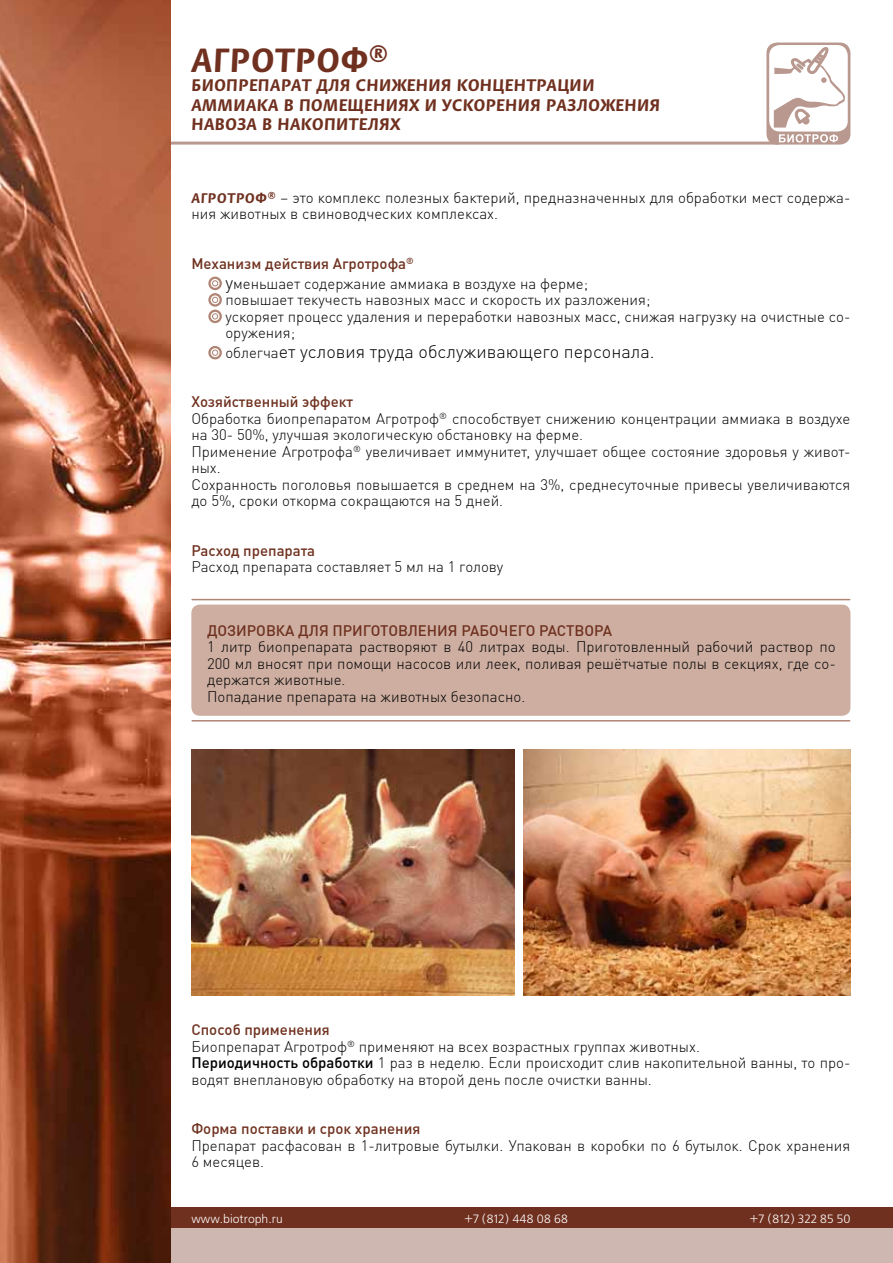
<style>
.page{position:relative;width:893px;height:1263px;background:#fff}
.page>*{position:absolute;margin:0;border:0;box-sizing:border-box;transform-origin:0 0}
.t1{font:700 36px "Flora C";color:#70301f}
.t2{font:700 18px/19.5px "Flora C";letter-spacing:.03em;color:#70301f}
.t3{font:300 18px "DIN Cyr";color:#000}
.t4{font:300 15px/16.5px "DIN Cyr";color:#000}
.t5{font:500 15px "DIN Cyr";color:#6f311f}
.t6{font:12px "Free Set C";color:#fff}
.s1{font-family:"Flora C";font-weight:700;color:#6f311f}
.s2{font-weight:500;color:#6f311f}
.s3{font-size:18px}
.s4{font-size:15px}
.s5{font-weight:500}
</style>
<div class="page">
<div style="left:121px;top:1208px;width:772px;height:55px;background:#70301f"></div>
<div style="left:121px;top:1229px;width:772px;height:34px;background:#cdb7b0"></div>
<svg style="left:766px;top:43px;width:84px;height:102px"></svg>
<hr style="left:85px;top:142px;width:694px;height:3px;background:#b8988f">
<img style="left:0;top:0;width:170px;height:1263px">
<div style="left:208px;top:277px;width:14px;height:13px;border:2px solid #b08473;border-radius:50%"></div>
<svg style="left:212px;top:280px;width:6px;height:6px"></svg>
<div style="left:208px;top:293px;width:14px;height:14px;border:2px solid #b08473;border-radius:50%"></div>
<svg style="left:212px;top:297px;width:6px;height:6px"></svg>
<div style="left:208px;top:310px;width:14px;height:13px;border:2px solid #b08473;border-radius:50%"></div>
<svg style="left:212px;top:313px;width:6px;height:6px"></svg>
<div style="left:208px;top:346px;width:14px;height:13px;border:2px solid #b08473;border-radius:50%"></div>
<svg style="left:212px;top:350px;width:6px;height:6px"></svg>
<div style="left:191px;top:605px;width:659px;height:111px;background:#cdaea1;border-radius:9px"></div>
<hr style="left:192px;top:599px;width:658px;height:1px;background:#b08473">
<hr style="left:192px;top:720px;width:658px;height:1px;background:#b08473">
<img style="left:191px;top:749px;width:323px;height:247px">
<img style="left:523px;top:749px;width:327px;height:247px">
<h1 class="t1" style="left:191px;top:41px;width:24px">АГРОТРОФ</h1>
<h1 class="t1" style="left:369px;top:41px;width:19px">®</h1>
<p class="t2" style="left:191px;top:76px;width:470px">биопрепарат для снижения концентрации аммиака в помещениях и ускорения разложения навоза в накопителях</p>
<p class="t4" style="left:191px;top:189px;width:661px"><span class="s1">Агротроф®</span> – это комплекс полезных бактерий, предназначенных для обработки мест содержа&shy;ния животных в свиноводческих комплексах.</p>
<p class="t4" style="left:225px;top:254px;width:364px;line-height:19.8px;text-indent:-34px"><span class="s2">Механизм действия Агротрофа</span><sup>®<br></sup><span class="s3">у</span>меньшает содержание аммиака в воздухе на ферме;</p>
<p class="t4" style="left:225px;top:292px;width:626px">повышает текучесть навозных масс и скорость их разложения;<br>ускоряет процесс удаления и переработки навозных масс, снижая нагрузку на очистные со&shy;оружения;</p>
<p class="t3" style="left:225px;top:341px;width:431px"><span class="s4">облегча</span>ет условия труда обслуживающего персонала.</p>
<p class="t4" style="left:191px;top:394px;width:661px"><span class="s2">Хозяйственный эффект<br></span>Обработка биопрепаратом Агротроф<sup>®</sup> способствует снижению концентрации аммиака в воздухе на 30- 50%, улучшая экологическую обстановку на ферме.<br>Применение Агротрофа<sup>®</sup> увеличивает иммунитет, улучшает общее состояние здоровья у живот&shy;ных.<br>Сохранность поголовья повышается в среднем на 3%, среднесуточные привесы увеличиваются до 5%, сроки откорма сокращаются на 5 дней.</p>
<p class="t5" style="left:191px;top:542px;width:125px">Расход препарата</p>
<p class="t4" style="left:191px;top:559px;width:314px">Расход препарата составляет 5 мл на 1 голову</p>
<p class="t5" style="left:207px;top:621px;width:21px">ДОЗИРОВ</p>
<p class="t5" style="left:276px;top:621px;width:338px">КА для п риготовлен ия рабочего раствора</p>
<p class="t4" style="left:207px;top:639px;width:630px">1 литр биопрепарата растворяют в 40 литрах воды. Приготовленный рабочий раствор по 200 мл вносят при помощи насосов или леек, поливая решётчатые полы в секциях, где со&shy;держатся животные.<br>Попадание препарата на животных безопасно.</p>
<p class="t4" style="left:191px;top:1022px;width:661px"><span class="s2">Способ применения<br></span>Биопрепарат Агротроф<sup>®</sup> применяют на всех возрастных группах животных.<br><span class="s5">Периодичность обработки</span> 1 раз в неделю. Если происходит слив накопительной ванны, то про&shy;водят внеплановую обработку на второй день после очистки ванны.</p>
<p class="t5" style="left:191px;top:1120px;width:231px">Форма поставки и срок хранения</p>
<p class="t4" style="left:191px;top:1137px;width:661px">Препарат расфасован в 1-литровые бутылки. Упакован в коробки по 6 бутылок. Срок хранения<br>6 месяцев.</p>
<p class="t6" style="left:191px;top:1212px;width:93px">www.biotroph.ru</p>
<p class="t6" style="left:464px;top:1212px;width:106px">+7 (812) 448 08 68</p>
<p class="t6" style="left:749px;top:1212px;width:102px">+7 (812) 322 85 50</p>
</div>
